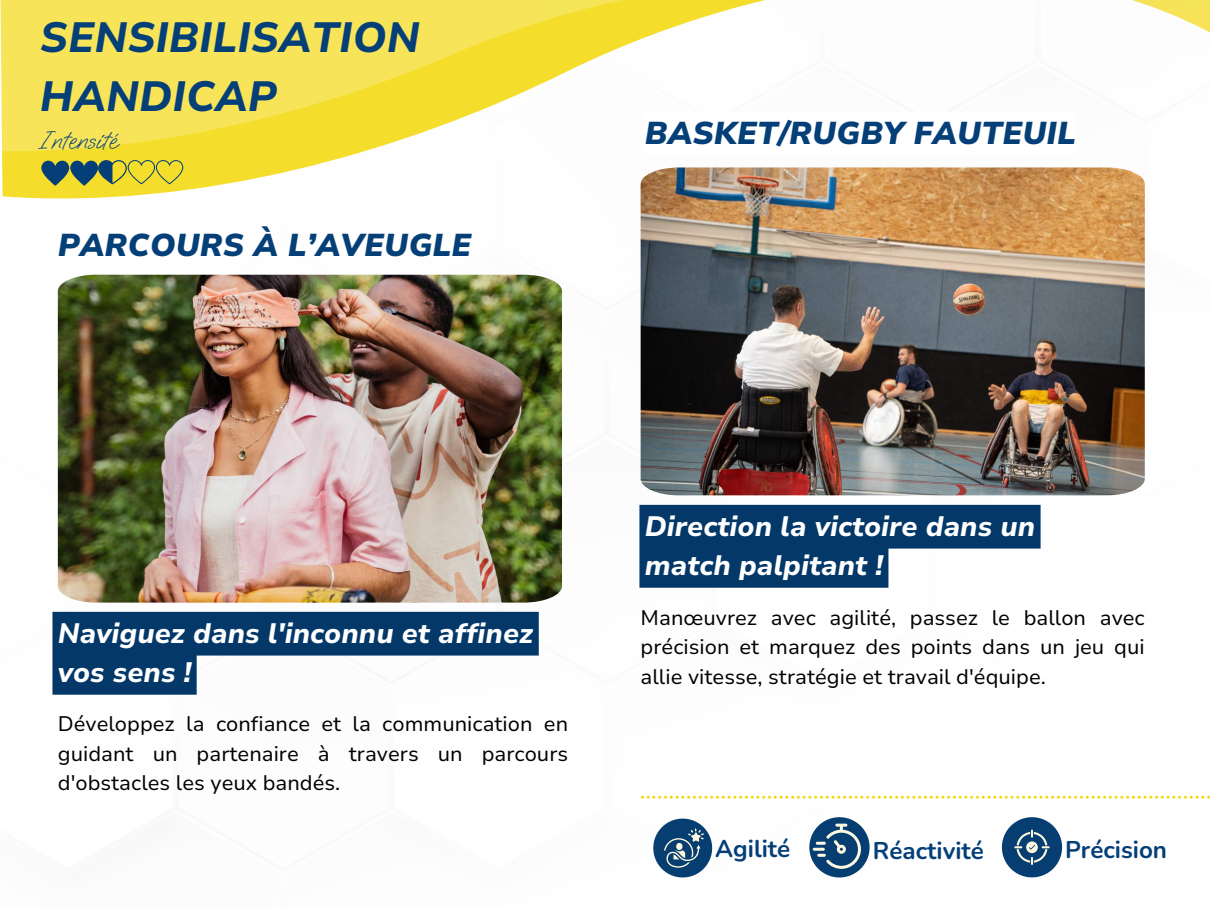
<style>
.page{position:relative;width:1210px;height:908px;background:#fff}
.page>*{position:absolute;margin:0;border:0;box-sizing:border-box;transform-origin:0 0}
.t1{font:italic 800 42.17px/58.8px "Nunito Sans 10 pt";color:#043f78}
.t2{font:italic 900 31.5px "Nunito Sans 10 pt";color:#043f78}
.t3{font:italic 800 28px/39.1px "Nunito Sans 10 pt";color:#fff}
.t4{font:26.25px "Oooh Baby";color:#043f78}
.t5{font:700 24.15px "Nunito";color:#043f78}
.t6{font:21px/29.4px "Nunito Sans 10 pt";color:#000;text-align:justify}
</style>
<div class="page">
<img style="left:0;top:0;width:1210px;height:878px">
<svg style="left:40px;top:158px;width:143px;height:28px;background:#a0a545"></svg>
<img style="left:640px;top:167px;width:504px;height:328px">
<img style="left:58px;top:274px;width:504px;height:328px">
<div style="left:645px;top:112px;width:431px;height:43px;background:#fff"></div>
<svg style="left:639px;top:504px;width:401px;height:83px"></svg>
<svg style="left:641px;top:795px;width:569px;height:3px"></svg>
<svg style="left:653px;top:818px;width:59px;height:59px"></svg>
<svg style="left:809px;top:816px;width:60px;height:61px"></svg>
<svg style="left:1002px;top:816px;width:60px;height:61px"></svg>
<svg style="left:52px;top:611px;width:487px;height:83px"></svg>
<h1 class="t1" style="left:40px;top:9px;width:381px">SENSIBILISATION<br>HANDICAP</h1>
<p class="t4" style="left:40px;top:124px;width:78px">Intensité</p>
<h2 class="t2" style="left:58px;top:224px;width:415px">PARCOURS À L’AVEUGLE</h2>
<h2 class="t2" style="left:645px;top:112px;width:433px">BASKET/RUGBY FAUTEUIL</h2>
<h3 class="t3" style="left:58px;top:614px;width:477px">Naviguez dans l'inconnu et affinez vos sens !</h3>
<p class="t6" style="left:58px;top:709px;width:512px">Développez la confiance et la communication en guidant un partenaire à travers un parcours d'obstacles les yeux bandés.</p>
<h3 class="t3" style="left:645px;top:507px;width:392px">Direction la victoire dans un match palpitant !</h3>
<p class="t6" style="left:640px;top:603px;width:505px">Manœuvrez avec agilité, passez le ballon avec précision et marquez des points dans un jeu qui allie vitesse, stratégie et travail d'équipe.</p>
<p class="t5" style="left:715px;top:831px;width:76px">Agilité</p>
<p class="t5" style="left:873px;top:834px;width:112px">Réactivité</p>
<p class="t5" style="left:1065px;top:833px;width:103px">Précision</p>
</div>
